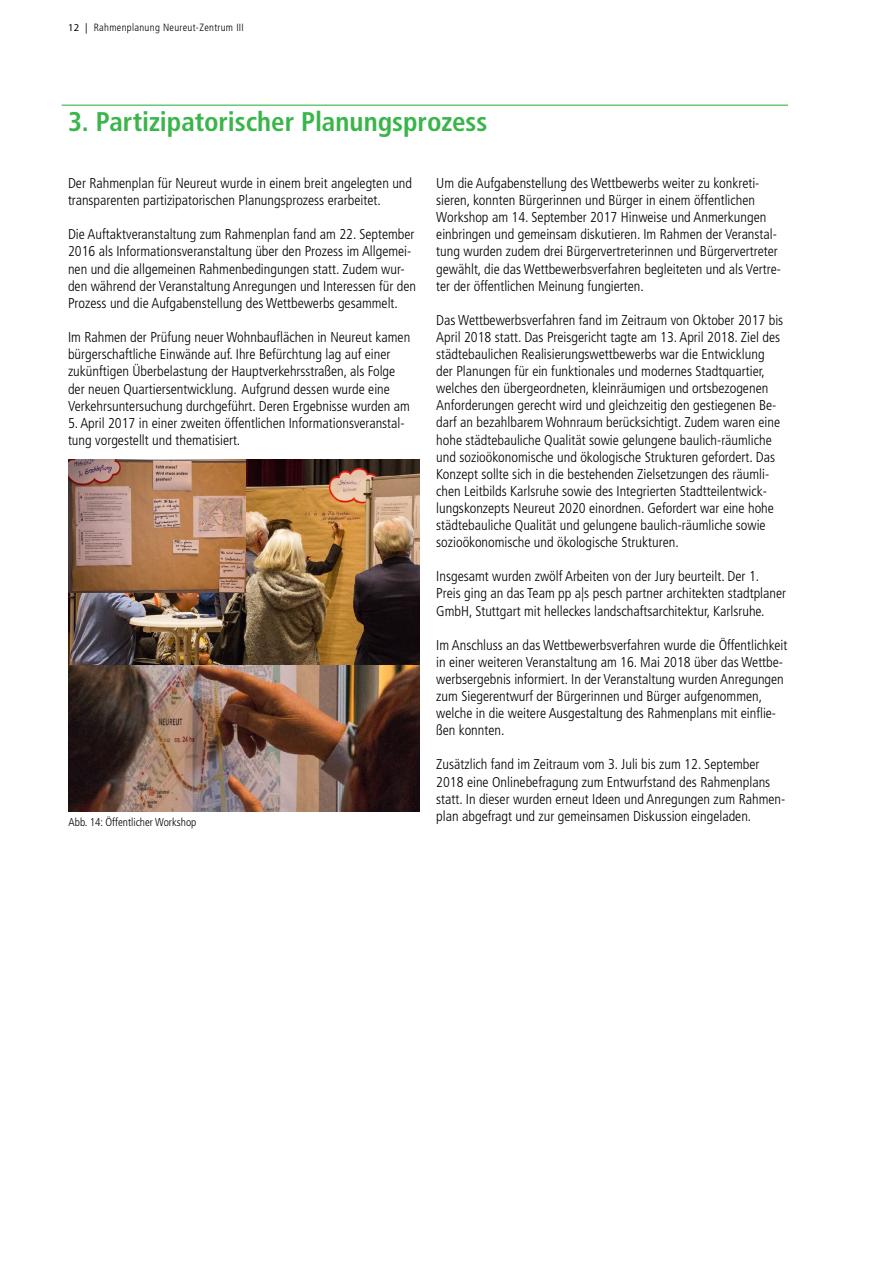
<style>
.page{position:relative;width:893px;height:1263px;background:#fff}
.page>*{position:absolute;margin:0;border:0;box-sizing:border-box;transform-origin:0 0}
.t1{font:700 condensed 27px "Frutiger";color:#39b54a}
.t2{font:300 condensed 14.25px/17.1px "Frutiger";color:#000}
.t3{font:300 condensed 11.25px "Frutiger";color:#000}
.t4{font:300 condensed 10.5px "Frutiger";letter-spacing:.03em;color:#000}
.s1{font-family:"Myriad Pro";font-weight:400;font-stretch:normal}
</style>
<div class="page">
<img style="left:68px;top:665px;width:351px;height:147px">
<img style="left:68px;top:459px;width:352px;height:206px">
<hr style="left:62px;top:105px;width:726px;height:1px;background:#39b54a">
<img style="left:68px;top:459px;width:178px;height:133px">
<p class="t4" style="left:68px;top:22px;width:177px"><span class="s1">12 |</span> Rahmenplanung Neureut-Zentrum III</p>
<h1 class="t1" style="left:68px;top:106px;width:421px">3. Partizipatorischer Planungsprozess</h1>
<p class="t2" style="left:436px;top:175px;width:346px">Um die Aufgabenstellung des Wettbewerbs weiter zu konkreti&shy;sieren, konnten Bürgerinnen und Bürger in einem öffentlichen Workshop am 14. September 2017 Hinweise und Anmerkungen einbringen und gemeinsam diskutieren. Im Rahmen der Veranstal&shy;tung wurden zudem drei Bürgervertreterinnen und Bürgervertreter gewählt, die das Wettbewerbsverfahren begleiteten und als Vertre&shy;ter der öffentlichen Meinung fungierten.</p>
<p class="t2" style="left:436px;top:312px;width:349px">Das Wettbewerbsverfahren fand im Zeitraum von Oktober 2017 bis April 2018 statt. Das Preisgericht tagte am 13. April 2018. Ziel des städtebaulichen Realisierungswettbewerbs war die Entwicklung der Planungen für ein funktionales und modernes Stadtquartier, welches den übergeordneten, kleinräumigen und ortsbezogenen Anforderungen gerecht wird und gleichzeitig den gestiegenen Be&shy;darf an bezahlbarem Wohnraum berücksichtigt. Zudem waren eine hohe städtebauliche Qualität sowie gelungene baulich-räumliche und sozioökonomische und ökologische Strukturen gefordert. Das Konzept sollte sich in die bestehenden Zielsetzungen des räumli&shy;chen Leitbilds Karlsruhe sowie des Integrierten Stadtteilentwick&shy;lungskonzepts Neureut 2020 einordnen. Gefordert war eine hohe städtebauliche Qualität und gelungene baulich-räumliche sowie sozioökonomische und ökologische Strukturen.</p>
<p class="t2" style="left:436px;top:568px;width:351px">Insgesamt wurden zwölf Arbeiten von der Jury beurteilt. Der 1.<br>Preis ging an das Team pp a|s pesch partner architekten stadtplaner<br>GmbH, Stuttgart mit helleckes landschaftsarchitektur, Karlsruhe.</p>
<p class="t2" style="left:436px;top:636px;width:353px">Im Anschluss an das Wettbewerbsverfahren wurde die Öffentlichkeit in einer weiteren Veranstaltung am 16. Mai 2018 über das Wettbe&shy;werbsergebnis informiert. In der Veranstaltung wurden Anregungen zum Siegerentwurf der Bürgerinnen und Bürger aufgenommen, welche in die weitere Ausgestaltung des Rahmenplans mit einflie&shy;ßen konnten.</p>
<p class="t2" style="left:436px;top:756px;width:351px">Zusätzlich fand im Zeitraum vom 3. Juli bis zum 12. September 2018 eine Onlinebefragung zum Entwurfstand des Rahmenplans statt. In dieser wurden erneut Ideen und Anregungen zum Rahmen&shy;plan abgefragt und zur gemeinsamen Diskussion eingeladen.</p>
<p class="t2" style="left:68px;top:175px;width:346px">Der Rahmenplan für Neureut wurde in einem breit angelegten und transparenten partizipatorischen Planungsprozess erarbeitet.</p>
<p class="t2" style="left:68px;top:226px;width:350px">Die Auftaktveranstaltung zum Rahmenplan fand am 22. September 2016 als Informationsveranstaltung über den Prozess im Allgemei&shy;nen und die allgemeinen Rahmenbedingungen statt. Zudem wur&shy;den während der Veranstaltung Anregungen und Interessen für den Prozess und die Aufgabenstellung des Wettbewerbs gesammelt.</p>
<p class="t2" style="left:68px;top:328px;width:344px">Im Rahmen der Prüfung neuer Wohnbauflächen in Neureut kamen bürgerschaftliche Einwände auf. Ihre Befürchtung lag auf einer zukünftigen Überbelastung der Hauptverkehrsstraßen, als Folge der neuen Quartiersentwicklung. Aufgrund dessen wurde eine Verkehrsuntersuchung durchgeführt. Deren Ergebnisse wurden am</p>
<p class="t2" style="left:68px;top:415px;width:338px">5. April 2017 in einer zweiten öffentlichen Informationsveranstal&shy;tung vorgestellt und thematisiert.</p>
<p class="t3" style="left:69px;top:815px;width:129px">Abb. 14: Öffentlicher Workshop</p>
</div>
